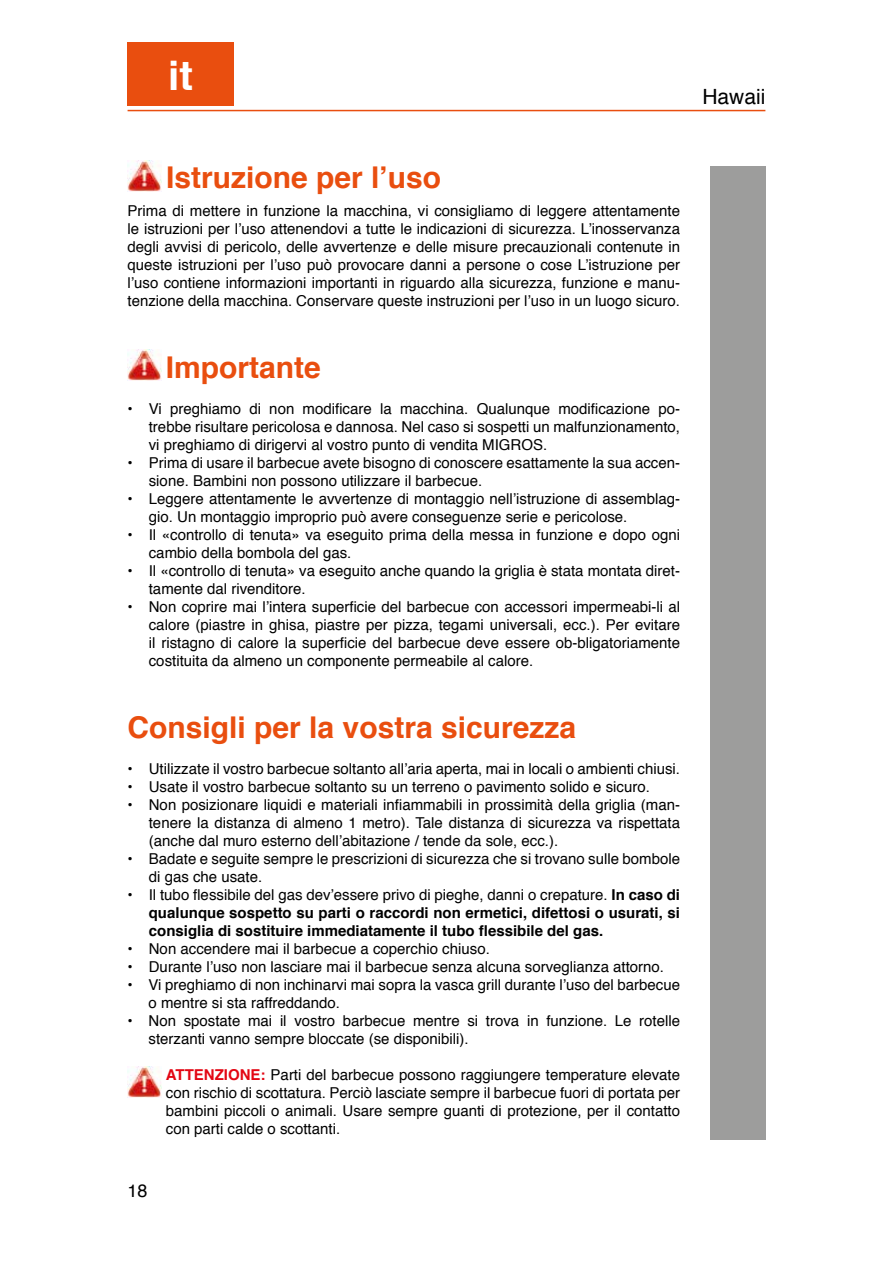
<style>
.page{position:relative;width:893px;height:1263px;background:#fff}
.page>*{position:absolute;margin:0;border:0;box-sizing:border-box;transform-origin:0 0}
.t1{font:700 40.8px "Helvetica";color:#fff}
.t2{font:700 30px "Helvetica";color:#e94e0f}
.t3{font:21px "Helvetica";color:#000}
.t4{font:18px "Helvetica";color:#000}
.t5{font:15px/18px "Helvetica";color:#000}
.t6{font:700 15px/18px "Helvetica";color:#000;text-align:justify}
.s1{font-weight:400}
.s2{font-weight:700;color:#e30613}
</style>
<div class="page">
<hr style="left:128px;top:110px;width:637px;height:1px;background:#e94e0f">
<div style="left:128px;top:43px;width:106px;height:63px;background:#e94e0f"></div>
<div style="left:710px;top:166px;width:55px;height:974px;background:#9d9d9c"></div>
<img style="left:128px;top:161px;width:34px;height:30px">
<img style="left:128px;top:350px;width:34px;height:30px">
<img style="left:128px;top:1067px;width:34px;height:31px">
<h1 class="t1" style="left:168px;top:42px;width:26px">it</h1>
<h3 class="t3" style="left:702px;top:81px;width:64px">Hawaii</h3>
<h2 class="t2" style="left:166px;top:154px;width:277px">Istruzione per l’uso</h2>
<p class="t5" style="left:128px;top:202px;width:554px;text-align:justify">Prima di mettere in funzione la macchina, vi consigliamo di leggere attentamente le istruzioni per l’uso attenendovi a tutte le indicazioni di sicurezza. L’inosservanza degli avvisi di pericolo, delle avvertenze e delle misure precauzionali contenute in queste istruzioni per l’uso può provocare danni a persone o cose L’istruzione per l’uso contiene informazioni importanti in riguardo alla sicurezza, funzione e manu&shy;tenzione della macchina. Conservare queste instruzioni per l’uso in un luogo sicuro.</p>
<h2 class="t2" style="left:166px;top:343px;width:157px">Importante</h2>
<p class="t5" style="left:149px;top:400px;width:533px;text-align:justify;text-indent:-21px">• Vi preghiamo di non modificare la macchina. Qualunque modificazione po&shy;trebbe risultare pericolosa e dannosa. Nel caso si sospetti un malfunzionamento, vi preghiamo di dirigervi al vostro punto di vendita MIGROS.</p>
<p class="t5" style="left:149px;top:454px;width:533px;text-indent:-21px">• Prima di usare il barbecue avete bisogno di conoscere esattamente la sua accen&shy;sione. Bambini non possono utilizzare il barbecue.</p>
<p class="t5" style="left:149px;top:490px;width:533px;text-indent:-21px">• Leggere attentamente le avvertenze di montaggio nell’istruzione di assemblag&shy;gio. Un montaggio improprio può avere conseguenze serie e pericolose.</p>
<p class="t5" style="left:149px;top:526px;width:533px;text-indent:-21px">• Il «controllo di tenuta» va eseguito prima della messa in funzione e dopo ogni cambio della bombola del gas.</p>
<p class="t5" style="left:149px;top:562px;width:533px;text-indent:-21px">• Il «controllo di tenuta» va eseguito anche quando la griglia è stata montata diret&shy;tamente dal rivenditore.</p>
<p class="t5" style="left:149px;top:598px;width:533px;text-align:justify;text-indent:-21px">• Non coprire mai l’intera superficie del barbecue con accessori impermeabi-li al calore (piastre in ghisa, piastre per pizza, tegami universali, ecc.). Per evitare il ristagno di calore la superficie del barbecue deve essere ob-bligatoriamente costituita da almeno un componente permeabile al calore.</p>
<h2 class="t2" style="left:128px;top:703px;width:450px">Consigli per la vostra sicurezza</h2>
<p class="t5" style="left:128px;top:760px;width:554px">• Utilizzate il vostro barbecue soltanto all’aria aperta, mai in locali o ambienti chiusi.</p>
<p class="t5" style="left:128px;top:778px;width:524px">• Usate il vostro barbecue soltanto su un terreno o pavimento solido e sicuro.</p>
<p class="t5" style="left:149px;top:796px;width:533px;text-align:justify;text-indent:-21px">• Non posizionare liquidi e materiali infiammabili in prossimità della griglia (man&shy;tenere la distanza di almeno 1 metro). Tale distanza di sicurezza va rispettata (anche dal muro esterno dell’abitazione / tende da sole, ecc.).</p>
<p class="t5" style="left:149px;top:850px;width:533px;text-indent:-21px">• Badate e seguite sempre le prescrizioni di sicurezza che si trovano sulle bombole di gas che usate.</p>
<p class="t6" style="left:149px;top:886px;width:533px;text-indent:-21px"><span class="s1">• Il tubo flessibile del gas dev’essere privo di pieghe, danni o crepature.</span> In caso di qualunque sospetto su parti o raccordi non ermetici, difettosi o usurati, si consiglia di sostituire immediatamente il tubo flessibile del gas.</p>
<p class="t5" style="left:128px;top:940px;width:364px">• Non accendere mai il barbecue a coperchio chiuso.</p>
<p class="t5" style="left:128px;top:958px;width:538px">• Durante l’uso non lasciare mai il barbecue senza alcuna sorveglianza attorno.</p>
<p class="t5" style="left:149px;top:976px;width:533px;text-indent:-21px">• Vi preghiamo di non inchinarvi mai sopra la vasca grill durante l’uso del barbecue o mentre si sta raffreddando.</p>
<p class="t5" style="left:149px;top:1012px;width:533px;text-indent:-21px">• Non spostate mai il vostro barbecue mentre si trova in funzione. Le rotelle sterzanti vanno sempre bloccate (se disponibili).</p>
<p class="t5" style="left:166px;top:1066px;width:516px;text-align:justify"><span class="s2">ATTENZIONE:</span> Parti del barbecue possono raggiungere temperature elevate con rischio di scottatura. Perciò lasciate sempre il barbecue fuori di portata per bambini piccoli o animali. Usare sempre guanti di protezione, per il contatto con parti calde o scottanti.</p>
<p class="t4" style="left:128px;top:1176px;width:22px">18</p>
</div>
